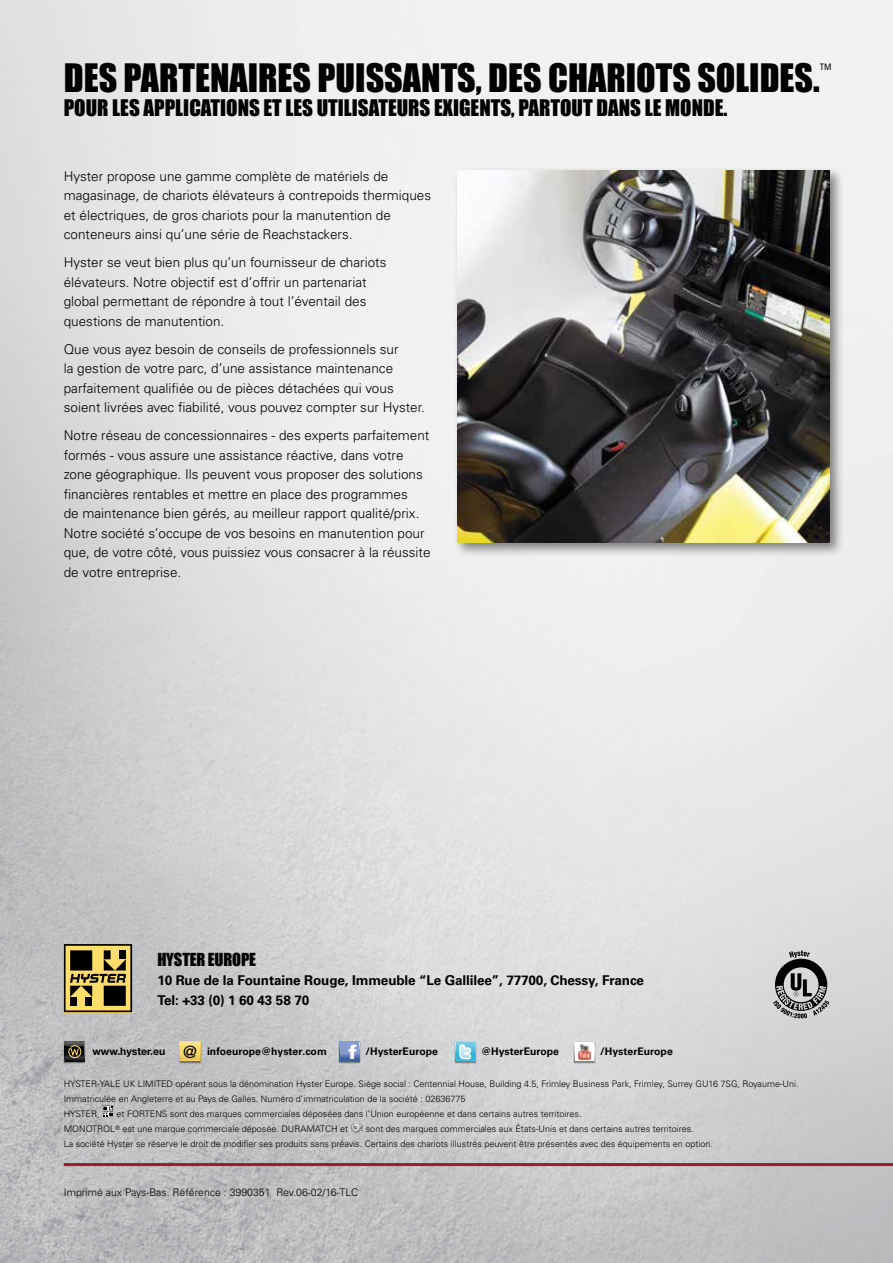
<style>
.page{position:relative;width:893px;height:1263px;background:#fff}
.page>*{position:absolute;margin:0;border:0;box-sizing:border-box;transform-origin:0 0}
.t1{font:36px "Impact";color:#000}
.t2{font:21px "Impact";color:#000}
.t3{font:900 19.5px "Univers";color:#fff}
.t4{font:17.25px "VAG Rounded Lt";color:#000}
.t5{font:16.5px "Impact";letter-spacing:-.01em;color:#000}
.t6{font:300 13.5px/19.5px "Univers";color:#000}
.t7{font:700 13.5px/19.5px "Univers";letter-spacing:-.01em;color:#000}
.t8{font:700 10.5px "Univers";color:#000}
.t9{font:300 10.5px "Univers";color:#000}
.t10{font:700 10.5px "Helvetica Neue";color:#000}
.t11{font:300 9px/15px "Univers";color:#000}
.t12{font:condensed 8.85px "Univers";color:#000}
</style>
<div class="page">
<img style="left:0;top:0;width:893px;height:1263px">
<div style="left:454px;top:167px;width:391px;height:391px;background:#000;opacity:.45"></div>
<img style="left:457px;top:170px;width:372px;height:372px">
<img style="left:179px;top:1041px;width:22px;height:22px">
<svg style="left:180px;top:1042px;width:20px;height:20px"></svg>
<svg style="left:181px;top:1042px;width:19px;height:19px"></svg>
<svg style="left:181px;top:1043px;width:18px;height:18px"></svg>
<img style="left:64px;top:1041px;width:22px;height:22px">
<svg style="left:65px;top:1042px;width:20px;height:20px"></svg>
<svg style="left:65px;top:1042px;width:19px;height:19px"></svg>
<svg style="left:66px;top:1043px;width:18px;height:18px"></svg>
<img style="left:339px;top:1041px;width:22px;height:22px">
<svg style="left:339px;top:1042px;width:21px;height:20px"></svg>
<div style="left:340px;top:1042px;width:19px;height:19px;background:#849cd0"></div>
<svg style="left:340px;top:1054px;width:19px;height:7px"></svg>
<img style="left:454px;top:1041px;width:22px;height:22px">
<svg style="left:455px;top:1042px;width:20px;height:20px"></svg>
<svg style="left:456px;top:1042px;width:19px;height:19px"></svg>
<svg style="left:456px;top:1043px;width:18px;height:18px"></svg>
<img style="left:573px;top:1041px;width:22px;height:22px">
<svg style="left:574px;top:1042px;width:20px;height:20px"></svg>
<div style="left:575px;top:1042px;width:19px;height:19px;background:#fff"></div>
<svg style="left:68px;top:1045px;width:14px;height:14px"></svg>
<svg style="left:459px;top:1044px;width:12px;height:15px"></svg>
<img style="left:577px;top:1043px;width:15px;height:17px">
<svg style="left:64px;top:944px;width:68px;height:68px;background:#998540"></svg>
<div style="left:70px;top:950px;width:22px;height:20px;background:#000"></div>
<hr style="left:64px;top:1163px;width:829px;height:3px;background:#9e1d20">
<svg style="left:102px;top:1105px;width:12px;height:12px"></svg>
<svg style="left:351px;top:1122px;width:15px;height:10px"></svg>
<svg style="left:773px;top:950px;width:56px;height:68px;background:#898a8b"></svg>
<h1 class="t1" style="left:64px;top:50px;width:757px">DES PARTENAIRES PUISSANTS, DES CHARIOTS SOLIDES.</h1>
<p class="t12" style="left:820px;top:61px;width:13px">TM</p>
<h2 class="t2" style="left:64px;top:91px;width:628px">POUR LES APPLICATIONS ET LES UTILISATEURS EXIGENTS, PARTOUT DANS LE MONDE</h2>
<h2 class="t2" style="left:723px;top:91px;width:5px">.</h2>
<p class="t6" style="left:64px;top:166px;width:369px">Hyster propose une gamme complète de matériels de magasinage, de chariots élévateurs à contrepoids thermiques et électriques, de gros chariots pour la manutention de conteneurs ainsi qu’une série de Reachstackers.</p>
<p class="t6" style="left:64px;top:253px;width:324px">Hyster se veut bien plus qu’un fournisseur de chariots élévateurs. Notre objectif est d’offrir un partenariat global permettant de répondre à tout l’éventail des questions de manutention.</p>
<p class="t6" style="left:64px;top:339px;width:363px">Que vous ayez besoin de conseils de professionnels sur<br>la gestion de votre parc, d’une assistance maintenance parfaitement qualifiée ou de pièces détachées qui vous soient livrées avec fiabilité, vous pouvez compter sur Hyster.</p>
<p class="t6" style="left:64px;top:426px;width:368px">Notre réseau de concessionnaires - des experts parfaitement formés - vous assure une assistance réactive, dans votre zone géographique. Ils peuvent vous proposer des solutions financières rentables et mettre en place des programmes<br>de maintenance bien gérés, au meilleur rapport qualité/prix.<br>Notre société s’occupe de vos besoins en manutention pour que, de votre côté, vous puissiez vous consacrer à la réussite de votre entreprise.</p>
<p class="t5" style="left:157px;top:946px;width:99px">HYSTER EUROPE</p>
<p class="t7" style="left:157px;top:971px;width:488px">10 Rue de la Fountaine Rouge, Immeuble “Le Gallilee”, 77700, Chessy, France<br>Tel: +33 (0) 1 60 43 58 70</p>
<p class="t4" style="left:183px;top:1042px;width:15px">@</p>
<h3 class="t3" style="left:348px;top:1040px;width:10px">f</h3>
<p class="t10" style="left:92px;top:1044px;width:74px">www.hyster.eu</p>
<p class="t8" style="left:207px;top:1045px;width:121px">infoeurope@hyster.com</p>
<p class="t8" style="left:365px;top:1045px;width:74px">/HysterEurope</p>
<p class="t8" style="left:481px;top:1045px;width:80px">@HysterEurope</p>
<p class="t8" style="left:600px;top:1045px;width:74px">/HysterEurope</p>
<p class="t11" style="left:64px;top:1077px;width:736px">HYSTER-YALE UK LIMITED opérant sous la dénomination Hyster Europe. Siège social : Centennial House, Building 4.5, Frimley Business Park, Frimley, Surrey GU16 7SG, Royaume-Uni.<br>Immatriculée en Angleterre et au Pays de Galles. Numéro d’immatriculation de la société : 02636775<br>HYSTER,</p>
<p class="t11" style="left:64px;top:1107px;width:519px;text-indent:53px">et FORTENS sont des marques commerciales déposées dans l’Union européenne et dans certains autres territoires.<br>MONOTROL<sup>®</sup> est une marque commerciale déposée. DURAMATCH et</p>
<p class="t11" style="left:64px;top:1122px;width:651px;text-indent:302px">sont des marques commerciales aux États-Unis et dans certains autres territoires.<br>La société Hyster se réserve le droit de modifier ses produits sans préavis. Certains des chariots illustrés peuvent être présentés avec des équipements en option.</p>
<p class="t9" style="left:64px;top:1186px;width:296px">Imprimé aux Pays-Bas. Référence : 3990351 Rev.06-02/16-TLC</p>
</div>
